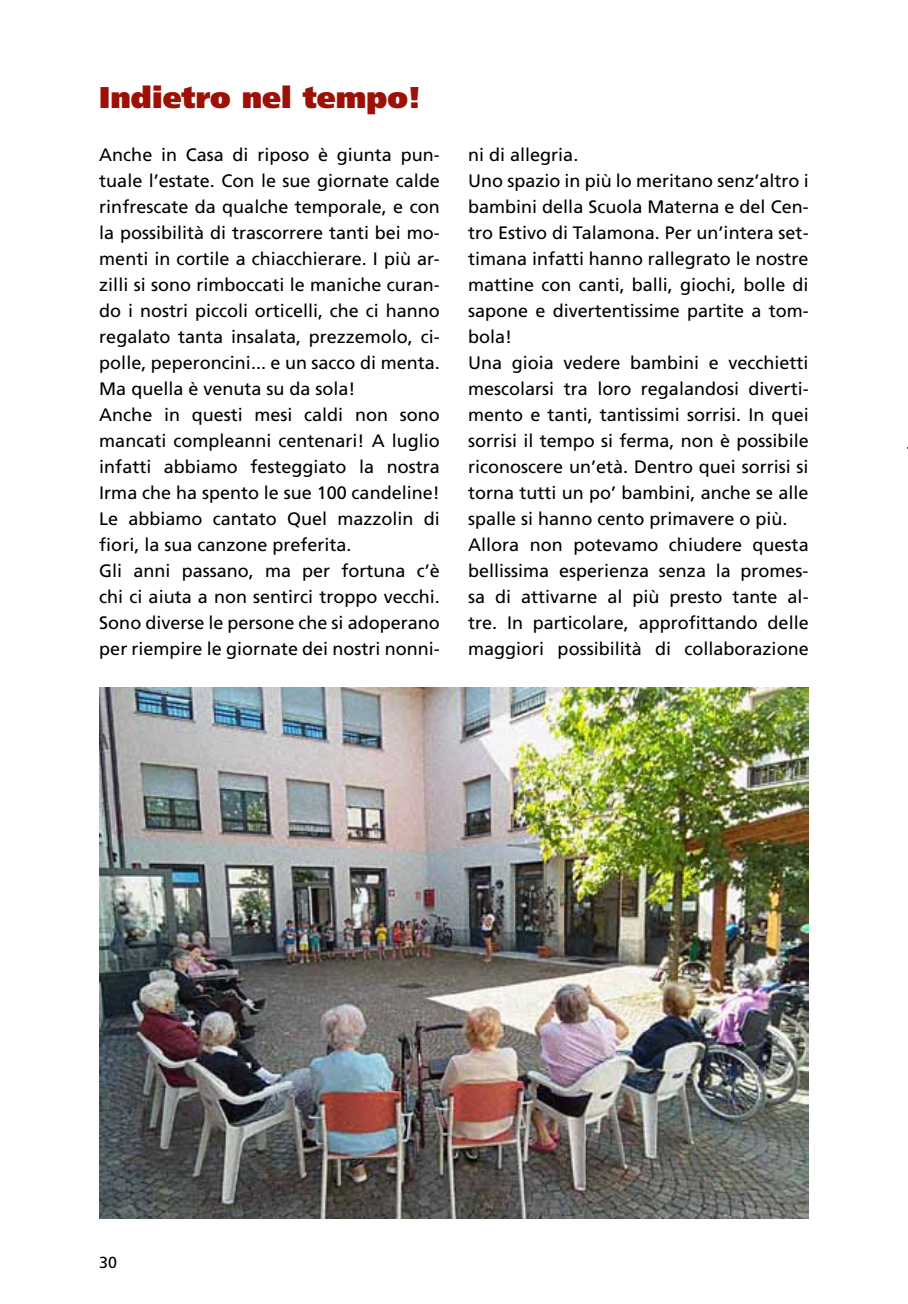
<style>
.page{position:relative;width:908px;height:1304px;background:#fff}
.page>*{position:absolute;margin:0;border:0;box-sizing:border-box;transform-origin:0 0}
.t1{font:900 30px "Frutiger";color:#9c1006}
.t2{font:18px/26px "Frutiger";color:#000}
.t3{font:16px "Frutiger";color:#000}
</style>
<div class="page">
<img style="left:99px;top:687px;width:709px;height:532px">
<h1 class="t1" style="left:99px;top:79px;width:323px">Indietro nel tempo!</h1>
<p class="t2" style="left:99px;top:142px;width:342px">Anche in Casa di riposo è giunta pun&shy;tuale l’estate. Con le sue giornate calde rinfrescate da qualche temporale, e con la possibilità di trascorrere tanti bei mo&shy;menti in cortile a chiacchierare. I più ar&shy;zilli si sono rimboccati le maniche curan&shy;do i nostri piccoli orticelli, che ci hanno regalato tanta insalata, prezzemolo, ci&shy;polle, peperoncini... e un sacco di menta.<br>Ma quella è venuta su da sola!<br>Anche in questi mesi caldi non sono mancati compleanni centenari! A luglio infatti abbiamo festeggiato la nostra I rma che ha spento le sue 100 candeline!<br>Le abbiamo cantato Quel mazzolin di fiori, la sua canzone preferita.<br>Gli anni passano, ma per fortuna c’è chi ci aiuta a non sentirci troppo vecchi.<br>Sono diverse le persone che si adoperano per riempire le giornate dei nostri nonni-</p>
<p class="t2" style="left:468px;top:142px;width:342px">ni di allegria.<br>U no spazio in più lo meritano senz’altro i bambini della Scuola Materna e del Cen&shy;tro Estivo di Talamona. Per un’intera set&shy;timana infatti hanno rallegrato le nostre mattine con canti, balli, giochi, bolle di sapone e divertentissime partite a tom&shy;bola!<br>U na gioia vedere bambini e vecchietti mescolarsi tra loro regalandosi diverti&shy;mento e tanti, tantissimi sorrisi. I n quei sorrisi il tempo si ferma, non è possibile riconoscere un’età. Dentro quei sorrisi si torna tutti un po’ bambini, anche se alle spalle si hanno cento primavere o più.<br>Allora non potevamo chiudere questa bellissima esperienza senza la promes&shy;sa di attivarne al più presto tante al&shy;tre. I n particolare, approfittando delle maggiori possibilità di collaborazione</p>
<p class="t3" style="left:99px;top:1253px;width:19px">30</p>
</div>
